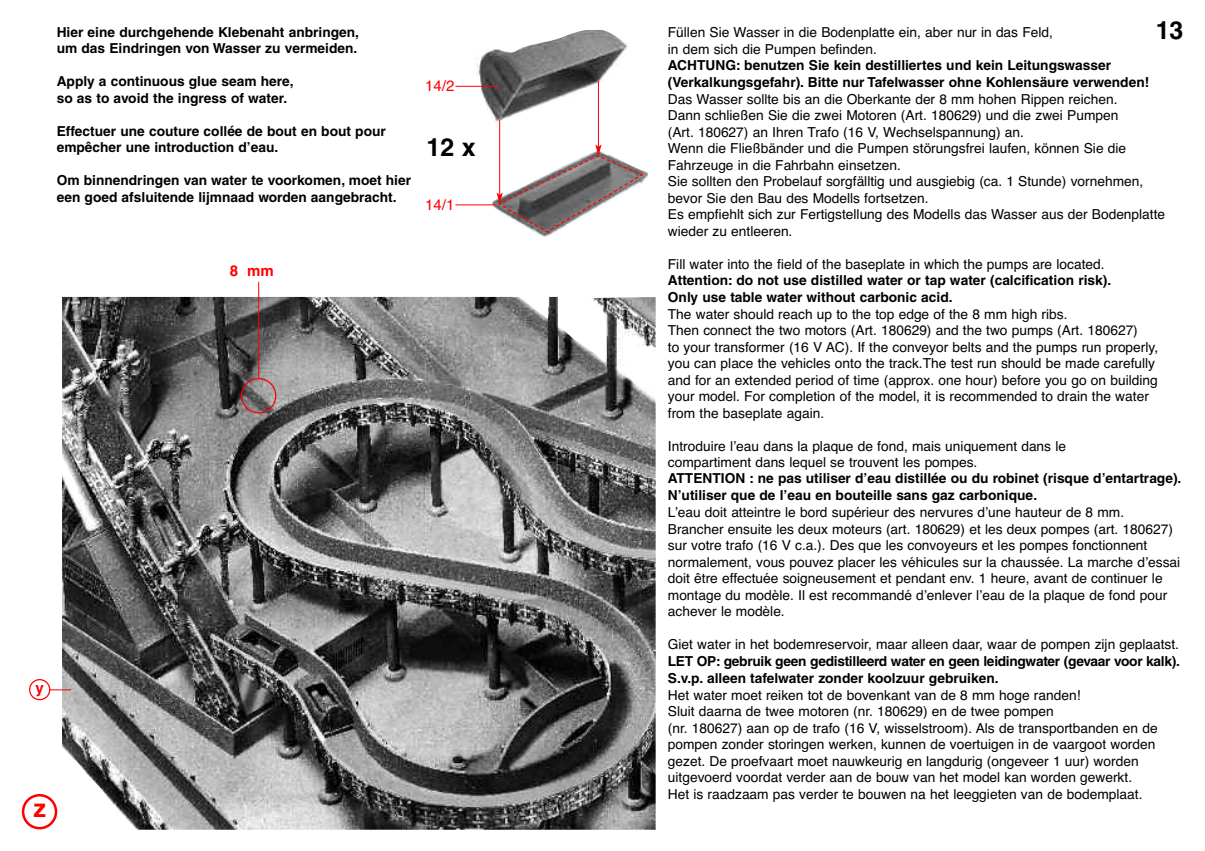
<style>
.page{position:relative;width:1205px;height:851px;background:#fff}
.page>*{position:absolute;margin:0;border:0;box-sizing:border-box;transform-origin:0 0}
.t1{font:700 25px "Helvetica";color:#000}
.t2{font:700 25px "Helvetica";color:#f00}
.t3{font:15px "Helvetica";color:#f00}
.t4{font:700 15px "Helvetica";color:#f00}
.t5{font:13.75px/16.5px "Helvetica";color:#000}
.t6{font:700 13.75px/16.5px "Helvetica";color:#000}
.t7{font:700 13.75px/17px "Helvetica";letter-spacing:-.02em;color:#000}
</style>
<div class="page">
<img style="left:474px;top:30px;width:174px;height:207px">
<img style="left:62px;top:297px;width:594px;height:532px">
<hr style="left:455px;top:86px;width:43px;height:1px;background:#f00">
<hr style="left:499px;top:119px;width:1px;height:76px;background:#f00">
<hr style="left:598px;top:81px;width:1px;height:66px;background:#f00">
<hr style="left:455px;top:204px;width:40px;height:1px;background:#f00">
<svg style="left:241px;top:378px;width:35px;height:35px"></svg>
<hr style="left:258px;top:282px;width:1px;height:97px;background:#f00">
<svg style="left:22px;top:794px;width:35px;height:35px"></svg>
<svg style="left:496px;top:144px;width:149px;height:89px"></svg>
<svg style="left:29px;top:679px;width:42px;height:21px"></svg>
<p class="t6" style="left:57px;top:25px;width:304px">Hier eine durchgehende Klebenaht anbringen, um das Eindringen von Wasser zu vermeiden.</p>
<p class="t6" style="left:57px;top:75px;width:238px">Apply a continuous glue seam here, so as to avoid the ingress of water.</p>
<p class="t6" style="left:57px;top:124px;width:331px">Effectuer une couture collée de bout en bout pour empêcher une introduction d’eau.</p>
<p class="t6" style="left:57px;top:174px;width:356px">Om binnendringen van water te voorkomen, moet hier een goed afsluitende lijmnaad worden aangebracht.</p>
<p class="t3" style="left:425px;top:77px;width:31px">14/2</p>
<h1 class="t1" style="left:426px;top:138px;width:51px">12 x</h1>
<p class="t3" style="left:425px;top:196px;width:31px">14/1</p>
<p class="t4" style="left:230px;top:265px;width:46px">8 mm</p>
<p class="t4" style="left:35px;top:681px;width:10px">y</p>
<h1 class="t2" style="left:34px;top:799px;width:14px">z</h1>
<h1 class="t1" style="left:1155px;top:21px;width:29px">13</h1>
<p class="t5" style="left:668px;top:24px;width:386px">Füllen Sie Wasser in die Bodenplatte ein, aber nur in das Feld, in dem sich die Pumpen befinden.</p>
<p class="t6" style="left:668px;top:58px;width:483px;line-height:17px">ACHTUNG: benutzen Sie kein destilliertes und kein Leitungswasser (Verkalkungsgefahr). Bitte nur Tafelwasser ohne Kohlensäure verwenden!</p>
<p class="t5" style="left:668px;top:91px;width:499px">Das Wasser sollte bis an die Oberkante der 8 mm hohen Rippen reichen.<br>Dann schließen Sie die zwei Motoren (Art. 180629) und die zwei Pumpen<br>(Art. 180627) an Ihren Trafo (16 V, Wechselspannung) an.<br>Wenn die Fließbänder und die Pumpen störungsfrei laufen, können Sie die Fahrzeuge in die Fahrbahn einsetzen.<br>Sie sollten den Probelauf sorgfälltig und ausgiebig (ca. 1 Stunde) vornehmen, bevor Sie den Bau des Modells fortsetzen.<br>Es empfiehlt sich zur Fertigstellung des Modells das Wasser aus der Bodenplatte wieder zu entleeren.</p>
<p class="t5" style="left:668px;top:256px;width:438px">Fill water into the field of the baseplate in which the pumps are located.</p>
<p class="t6" style="left:668px;top:273px;width:445px;line-height:17px">Attention: do not use distilled water or tap water (calcification risk).<br>Only use table water without carbonic acid.</p>
<p class="t5" style="left:668px;top:306px;width:492px">The water should reach up to the top edge of the 8 mm high ribs.<br>Then connect the two motors (Art. 180629) and the two pumps (Art. 180627)<br>to your transformer (16 V AC). If the conveyor belts and the pumps run properly, you can place the vehicles onto the track.The test run should be made carefully and for an extended period of time (approx. one hour) before you go on building your model. For completion of the model, it is recommended to drain the water from the baseplate again.</p>
<p class="t5" style="left:668px;top:438px;width:400px">Introduire lʼeau dans la plaque de fond, mais uniquement dans le compartiment dans lequel se trouvent les pompes.</p>
<p class="t6" style="left:668px;top:471px;width:515px;line-height:17px">ATTENTION : ne pas utiliser d’eau distillée ou du robinet (risque d’entartrage).<br>N’utiliser que de l’eau en bouteille sans gaz carbonique.</p>
<p class="t5" style="left:668px;top:504px;width:514px">Lʼeau doit atteintre le bord supérieur des nervures dʼune hauteur de 8 mm.<br>Brancher ensuite les deux moteurs (art. 180629) et les deux pompes (art. 180627) sur votre trafo (16 V c.a.). Des que les convoyeurs et les pompes fonctionnent normalement, vous pouvez placer les véhicules sur la chaussée. La marche dʼessai doit être effectuée soigneusement et pendant env. 1 heure, avant de continuer le montage du modèle. Il est recommandé dʼenlever lʼeau de la plaque de fond pour achever le modèle.</p>
<p class="t5" style="left:668px;top:636px;width:513px">Giet water in het bodemreservoir, maar alleen daar, waar de pompen zijn geplaatst.</p>
<p class="t7" style="left:668px;top:653px;width:513px">LET OP: gebruik geen gedistilleerd water en geen leidingwater (gevaar voor kalk).<br>S.v.p. alleen tafelwater zonder koolzuur gebruiken.</p>
<p class="t5" style="left:668px;top:686px;width:491px">Het water moet reiken tot de bovenkant van de 8 mm hoge randen!<br>Sluit daarna de twee motoren (nr. 180629) en de twee pompen<br>(nr. 180627) aan op de trafo (16 V, wisselstroom). Als de transportbanden en de pompen zonder storingen werken, kunnen de voertuigen in de vaargoot worden gezet. De proefvaart moet nauwkeurig en langdurig (ongeveer 1 uur) worden uitgevoerd voordat verder aan de bouw van het model kan worden gewerkt.<br>Het is raadzaam pas verder te bouwen na het leeggieten van de bodemplaat.</p>
</div>
